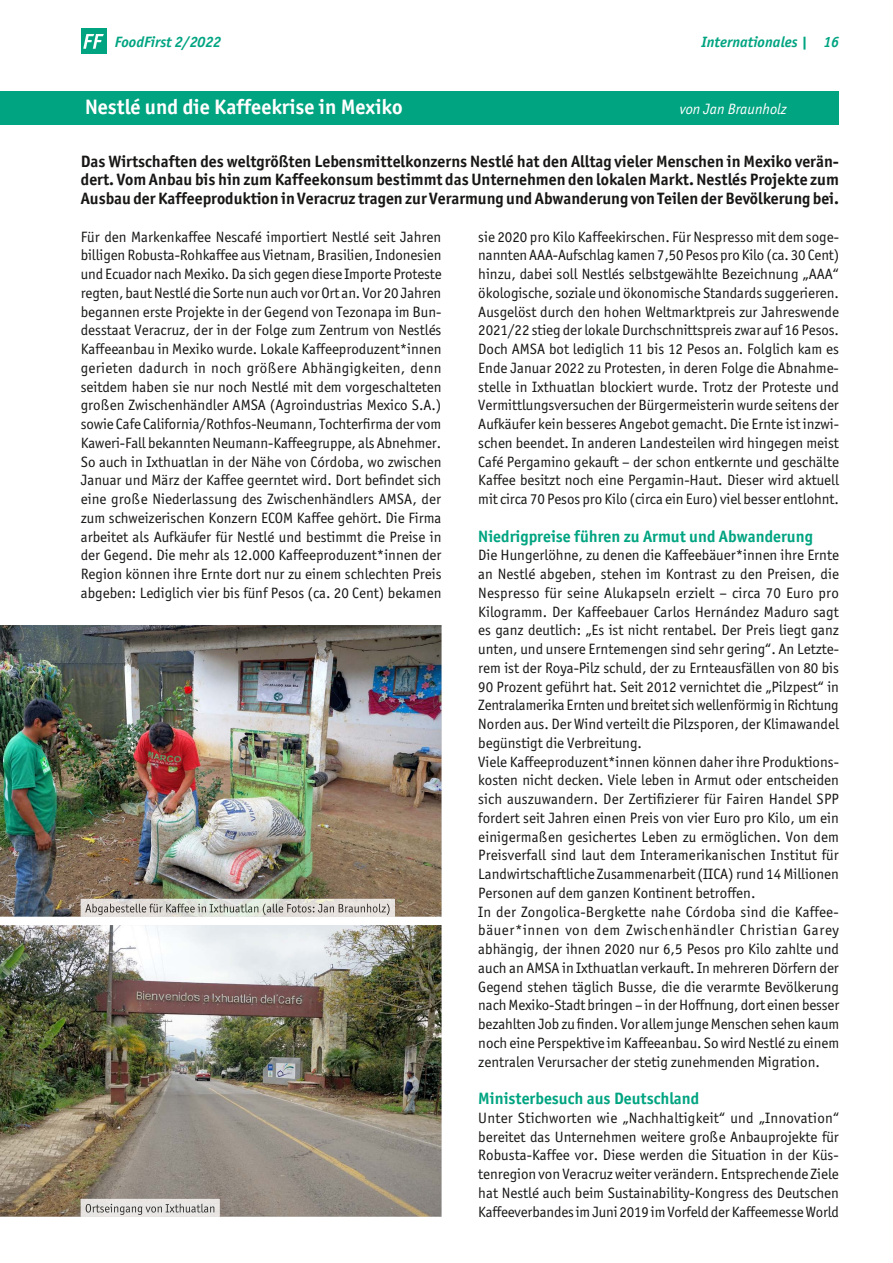
<style>
.page{position:relative;width:893px;height:1263px;background:#fff}
.page>*{position:absolute;margin:0;border:0;box-sizing:border-box;transform-origin:0 0}
.t1{font:700 21px "Officina Sans ITC";color:#fff}
.t2{font:700 16.5px/18.8px "Officina Sans ITC";color:#181716;text-align:justify}
.t3{font:700 16.5px "Officina Sans ITC";color:#00a481}
.t4{font:15px/18.8px "Officina Sans ITC Boo";color:#181716;text-align:justify}
.t5{font:italic 700 15px "Officina Sans ITC";color:#00a481}
.t6{font:15px "Officina Sans ITC Boo It";color:#fff}
</style>
<div class="page">
<img style="left:0;top:925px;width:441px;height:292px">
<img style="left:0;top:625px;width:441px;height:292px">
<img style="left:81px;top:1199px;width:139px;height:18px">
<img style="left:86px;top:1204px;width:128px;height:11px">
<img style="left:81px;top:899px;width:314px;height:18px">
<img style="left:85px;top:904px;width:305px;height:11px">
<div style="left:81px;top:29px;width:25px;height:25px;background:#00a481"></div>
<svg style="left:83px;top:34px;width:21px;height:15px"></svg>
<div style="left:0;top:91px;width:839px;height:34px;background:#00a481"></div>
<p class="t5" style="left:115px;top:33px;width:108px">FoodFirst 2/2022</p>
<p class="t5" style="left:701px;top:33px;width:139px">Internationales | 16</p>
<h1 class="t1" style="left:85px;top:94px;width:319px">Nestlé und die Kaffeekrise in Mexiko</h1>
<p class="t6" style="left:680px;top:101px;width:108px">von Jan Braunholz</p>
<p class="t2" style="left:81px;top:151px;width:760px">Das Wirtschaften des weltgrößten Lebensmittelkonzerns Nestlé hat den Alltag vieler Menschen in Mexiko verän&shy;dert. Vom Anbau bis hin zum Kaffeekonsum bestimmt das unternehmen den lokalen Markt. Nestlés Projekte zum Ausbau der Kaffeeproduktion in Veracruz tragen zur Verarmung und Abwanderung von teilen der bevölkerung bei.</p>
<p class="t4" style="left:81px;top:227px;width:362px">Für den Markenkaffee Nescafé importiert Nestlé seit Jahren billigen Robusta-Rohkaffee aus Vietnam, Brasilien, Indonesien und Ecuador nach Mexiko. Da sich gegen diese Importe Proteste regten, baut Nestlé die Sorte nun auch vor Ort an. Vor 20 Jahren begannen erste Projekte in der Gegend von Tezonapa im Bun&shy;desstaat Veracruz, der in der Folge zum Zentrum von Nestlés Kaffeeanbau in Mexiko wurde. Lokale Kaffeeproduzent*innen gerieten dadurch in noch größere Abhängigkeiten, denn seitdem haben sie nur noch Nestlé mit dem vorgeschalteten großen Zwischenhändler AMSA (Agroindustrias Mexico S.A.) sowie cafe california/Rothfos-Neumann, Tochterfirma der vom Kaweri-Fall bekannten Neumann-Kaffeegruppe, als Abnehmer.<br>So auch in Ixthuatlan in der Nähe von córdoba, wo zwischen Januar und März der Kaffee geerntet wird. Dort befindet sich eine große Niederlassung des Zwischenhändlers AMSA, der zum schweizerischen Konzern EcOM Kaffee gehört. Die Firma arbeitet als Aufkäufer für Nestlé und bestimmt die Preise in der Gegend. Die mehr als 12.000 Kaffeeproduzent*innen der Region können ihre Ernte dort nur zu einem schlechten Preis abgeben: Lediglich vier bis fünf Pesos (ca. 20 cent) bekamen</p>
<p class="t4" style="left:478px;top:227px;width:362px">sie 2020 pro Kilo Kaffeekirschen. Für Nespresso mit dem soge&shy;nannten AAA-Aufschlag kamen 7,50 Pesos pro Kilo (ca. 30 cent) hinzu, dabei soll Nestlés selbstgewählte Bezeichnung „AAA“ ökologische, soziale und ökonomische Standards suggerieren.<br>Ausgelöst durch den hohen Weltmarktpreis zur Jahreswende 2021/22 stieg der lokale Durchschnittspreis zwar auf 16 Pesos.<br>Doch AMSA bot lediglich 11 bis 12 Pesos an. Folglich kam es Ende Januar 2022 zu Protesten, in deren Folge die Abnahme&shy;stelle in Ixthuatlan blockiert wurde. Trotz der Proteste und Vermittlungsversuchen der Bürgermeisterin wurde seitens der Aufkäufer kein besseres Angebot gemacht. Die Ernte ist inzwi&shy;schen beendet. In anderen Landesteilen wird hingegen meist café Pergamino gekauft – der schon entkernte und geschälte Kaffee besitzt noch eine Pergamin-haut. Dieser wird aktuell mit circa 70 Pesos pro Kilo (circa ein Euro) viel besser entlohnt.</p>
<p class="t3" style="left:478px;top:526px;width:336px">Niedrigpreise führen zu Armut und Abwanderung</p>
<p class="t4" style="left:478px;top:546px;width:362px;text-align:left">Die hungerlöhne, zu denen die Kaffeebäuer*innen ihre Ernte an Nestlé abgeben, stehen im Kontrast zu den Preisen, die Nespresso für seine Alukapseln erzielt – circa 70 Euro pro Kilogramm. Der Kaffeebauer carlos hernández Maduro sagt es ganz deutlich: „Es ist nicht rentabel. Der Preis liegt ganz unten, und unsere Erntemengen sind sehr gering“. An Letzte&shy;rem ist der Roya-Pilz schuld, der zu Ernteausfällen von 80 bis 90 Prozent geführt hat. Seit 2012 vernichtet die „Pilzpest“ in Zentralamerika Ernten und breitet sich wellenförmig in Richtung Norden aus. Der Wind verteilt die Pilzsporen, der Klimawandel begünstigt die Verbreitung.<br>Viele Kaffeeproduzent*innen können daher ihre Produktions&shy;kosten nicht decken. Viele leben in Armut oder entscheiden sich auszuwandern. Der Zertifizierer für Fairen handel SPP fordert seit Jahren einen Preis von vier Euro pro Kilo, um ein einigermaßen gesichertes Leben zu ermöglichen. Von dem Preisverfall sind laut dem Interamerikanischen Institut für Landwirtschaftliche Zusammenarbeit (IIcA) rund 14 Millionen Personen auf dem ganzen Kontinent betroffen.<br>In der Zongolica-Bergkette nahe córdoba sind die Kaffee&shy;bäuer*innen von dem Zwischenhändler christian Garey abhängig, der ihnen 2020 nur 6,5 Pesos pro Kilo zahlte und auch an AMSA in Ixthuatlan verkauft. In mehreren Dörfern der Gegend stehen täglich Busse, die die verarmte Bevölkerung nach Mexiko-Stadt bringen – in der hoffnung, dort einen besser bezahlten Job zu finden. Vor allem junge Menschen sehen kaum noch eine Perspektive im Kaffeeanbau. So wird Nestlé zu einem zentralen Verursacher der stetig zunehmenden Migration.</p>
<p class="t3" style="left:478px;top:1088px;width:222px">Ministerbesuch aus Deutschland</p>
<p class="t4" style="left:478px;top:1108px;width:362px">Unter Stichworten wie „Nachhaltigkeit“ und „Innovation“ bereitet das Unternehmen weitere große Anbauprojekte für Robusta-Kaffee vor. Diese werden die Situation in der Küs&shy;tenregion von Veracruz weiter verändern. Entsprechende Ziele hat Nestlé auch beim Sustainability-Kongress des Deutschen Kaffeeverbandes im Juni 2019 im Vorfeld der Kaffeemesse World</p>
</div>
